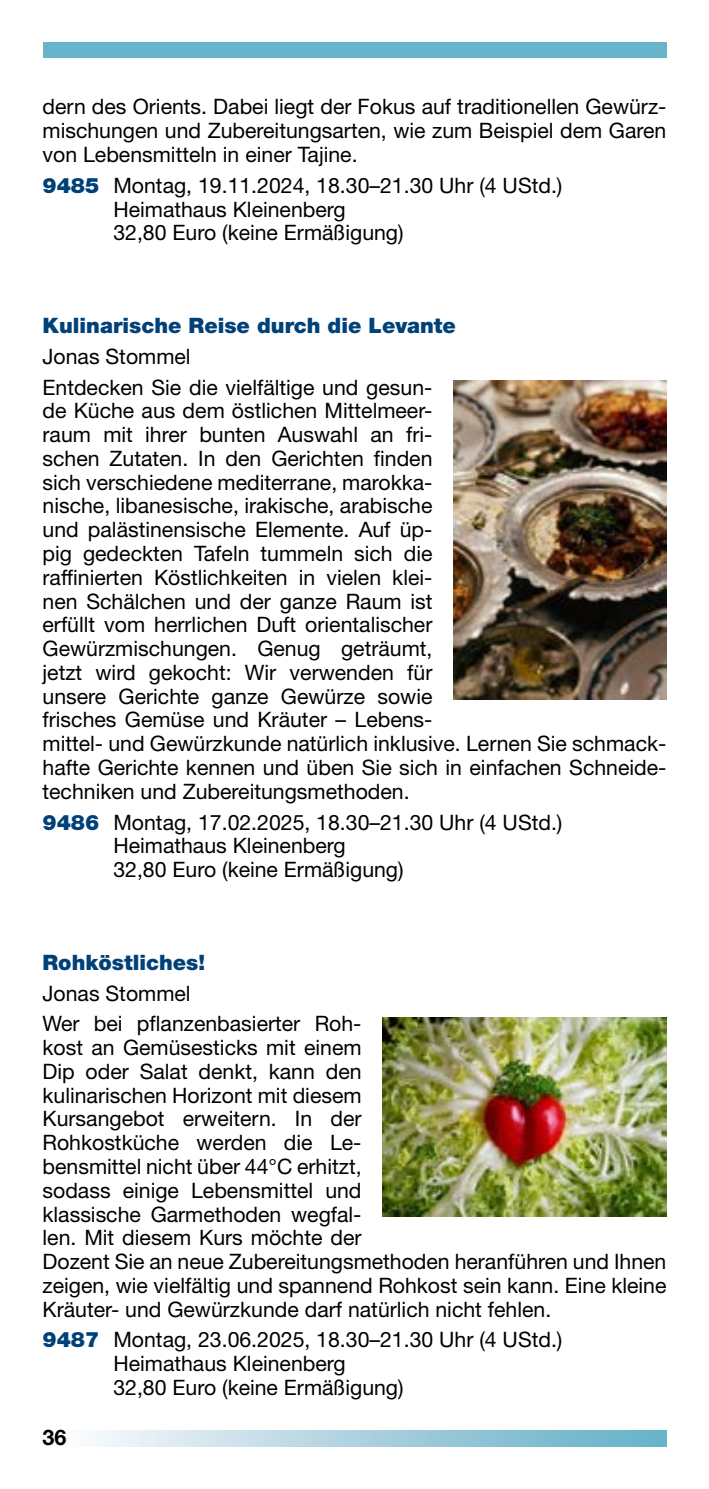
<style>
.page{position:relative;width:709px;height:1489px;background:#fff}
.page>*{position:absolute;margin:0;border:0;box-sizing:border-box;transform-origin:0 0}
.t1{font:700 21.5px "Helvetica Neue LT Std";color:#000}
.t2{font:21.25px/23.8px "Helvetica Neue LT Std";color:#000}
.t3{font:900 21.25px "Helvetica Neue LT Std";color:#004179}
.s1{font-weight:900;color:#004179}
</style>
<div class="page">
<div style="left:59px;top:1430px;width:607px;height:16px;background:linear-gradient(to right,#fcfafc,#61adc5)"></div>
<div style="left:43px;top:43px;width:623px;height:15px;background:#68b4ca"></div>
<img style="left:454px;top:380px;width:212px;height:320px">
<img style="left:383px;top:1017px;width:283px;height:199px">
<p class="t2" style="left:43px;top:95px;width:625px;text-align:justify">dern des Orients. Dabei liegt der Fokus auf traditionellen Gewürz&shy;mischungen und Zubereitungsarten, wie zum Beispiel dem Garen von Lebensmitteln in einer Tajine.</p>
<p class="t2" style="left:113px;top:173px;width:450px;text-indent:-71px"><span class="s1">9485</span> Montag, 19.11.2024, 18.30–21.30 Uhr (4 UStd.)<br>Heimathaus Kleinenberg<br>32,80 Euro (keine Ermäßigung)</p>
<p class="t3" style="left:43px;top:312px;width:415px">Kulinarische Reise durch die Levante</p>
<p class="t2" style="left:43px;top:340px;width:391px;line-height:30.8px">Jonas Stommel<br>Entdecken Sie die vielfältige und gesun-</p>
<p class="t2" style="left:43px;top:398px;width:625px">de Küche aus dem östlichen Mittelmeer-<br>raum mit ihrer bunten Auswahl an fri-<br>schen Zutaten. In den Gerichten finden<br>sich verschiedene mediterrane, marokka-<br>nische, libanesische, irakische, arabische<br>und palästinensische Elemente. Auf üp-<br>pig gedeckten Tafeln tummeln sich die<br>raffinierten Köstlichkeiten in vielen klei-<br>nen Schälchen und der ganze Raum ist<br>erfüllt vom herrlichen Duft orientalischer<br>Gewürzmischungen. Genug geträumt,<br>jetzt wird gekocht: Wir verwenden für<br>unsere Gerichte ganze Gewürze sowie<br>frisches Gemüse und Kräuter – Lebens-<br>mittel- und Gewürzkunde natürlich inklusive. Lernen Sie schmack&shy;hafte Gerichte kennen und üben Sie sich in einfachen Schneide&shy;techniken und Zubereitungsmethoden.</p>
<p class="t2" style="left:113px;top:809px;width:450px;text-indent:-71px"><span class="s1">9486</span> Montag, 17.02.2025, 18.30–21.30 Uhr (4 UStd.)<br>Heimathaus Kleinenberg<br>32,80 Euro (keine Ermäßigung)</p>
<p class="t3" style="left:43px;top:949px;width:164px">Rohköstliches!</p>
<p class="t2" style="left:43px;top:977px;width:320px;line-height:30.8px">Jonas Stommel<br>Wer bei pflanzenbasierter Roh-</p>
<p class="t2" style="left:43px;top:1035px;width:625px">kost an Gemüsesticks mit einem<br>Dip oder Salat denkt, kann den<br>kulinarischen Horizont mit diesem<br>Kursangebot erweitern. In der<br>Rohkostküche werden die Le-<br>bensmittel nicht über 44°C erhitzt,<br>sodass einige Lebensmittel und<br>klassische Garmethoden wegfal-<br>len. Mit diesem Kurs möchte der<br>Dozent Sie an neue Zubereitungsmethoden heranführen und Ihnen zeigen, wie vielfältig und spannend Rohkost sein kann. Eine kleine Kräuter- und Gewürzkunde darf natürlich nicht fehlen.</p>
<p class="t2" style="left:113px;top:1327px;width:450px;text-indent:-71px"><span class="s1">9487</span> Montag, 23.06.2025, 18.30–21.30 Uhr (4 UStd.)<br>Heimathaus Kleinenberg<br>32,80 Euro (keine Ermäßigung)</p>
<p class="t1" style="left:43px;top:1423px;width:25px">36</p>
</div>
